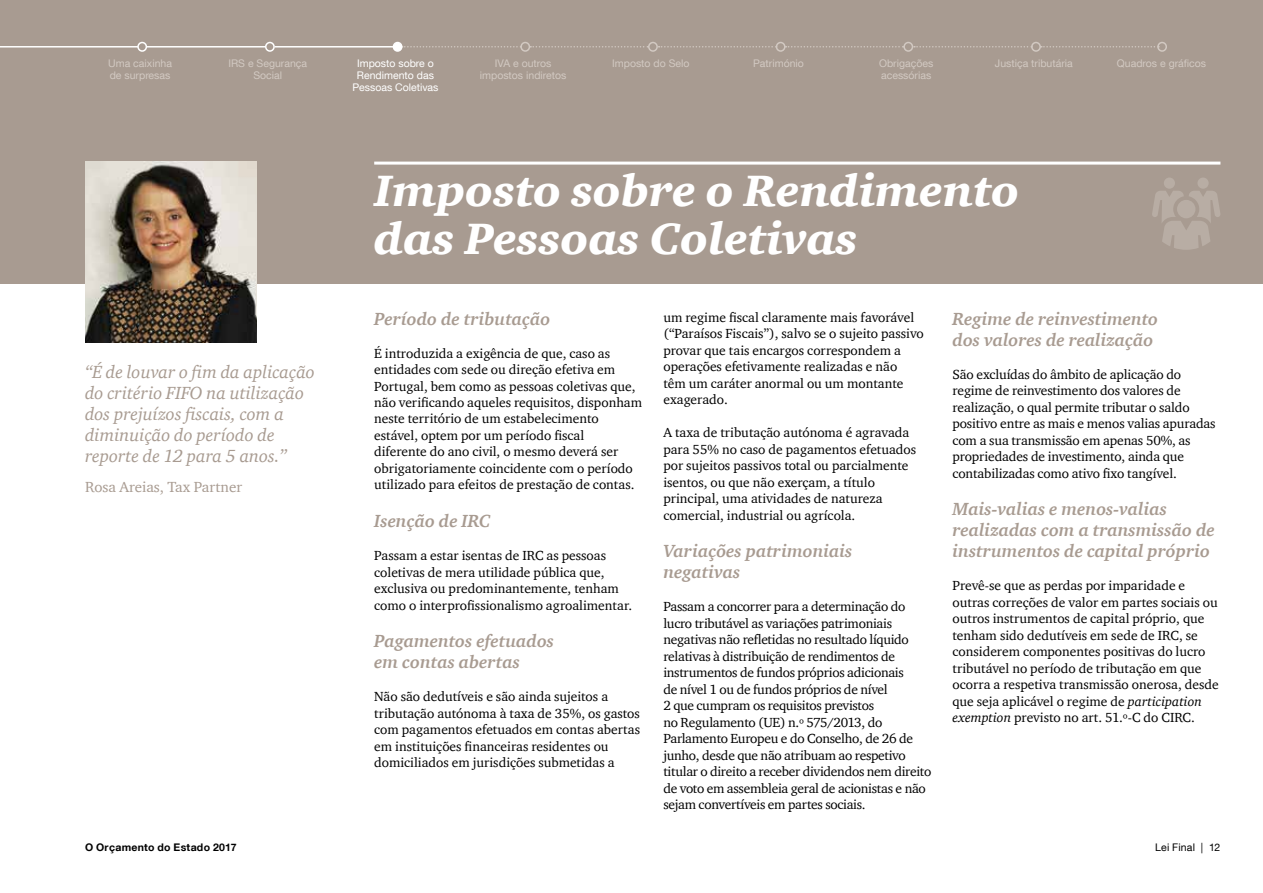
<style>
.page{position:relative;width:1263px;height:893px;background:#fff}
.page>*{position:absolute;margin:0;border:0;box-sizing:border-box;transform-origin:0 0}
.t1{font:italic 900 45px/48px "ITC Charter Com";color:#fff}
.t2{font:italic 700 18px/21px "ITC Charter Com";color:#a89b91}
.t3{font:italic 18px/21px "ITC Charter Com";color:#a89b91}
.t4{font:15px "ITC Charter Com";color:#a89b91}
.t5{font:13.5px/16.5px "ITC Charter Com";color:#000}
.t6{font:13.5px/16.5px "ITC Charter Com";letter-spacing:-.02em;color:#000}
.t7{font:10.5px/12px "Helvetica Neue LT Com";color:#d2c9c2;text-align:center}
.t8{font:10.5px/12px "Helvetica Neue LT Com";color:#fff;text-align:center}
.t9{font:700 10.5px "Helvetica Neue LT";letter-spacing:.03em;color:#000}
.t10{font:10.5px "Helvetica Neue LT Com";letter-spacing:.02em;color:#000}
.s1{font-style:italic}
</style>
<div class="page">
<div style="left:0;top:0;width:1263px;height:283px;background:#a89b91"></div>
<hr style="left:374px;top:162px;width:846px;height:3px;background:#fff">
<img style="left:85px;top:162px;width:172px;height:180px">
<svg style="left:1152px;top:178px;width:68px;height:72px"></svg>
<hr style="left:0;top:46px;width:138px;height:2px;background:#fff">
<hr style="left:147px;top:46px;width:118px;height:2px;background:#fff">
<svg style="left:659px;top:46px;width:117px;height:2px"></svg>
<svg style="left:402px;top:46px;width:116px;height:2px"></svg>
<svg style="left:914px;top:46px;width:117px;height:2px"></svg>
<hr style="left:275px;top:46px;width:120px;height:2px;background:#fff">
<svg style="left:785px;top:46px;width:118px;height:2px"></svg>
<svg style="left:530px;top:46px;width:118px;height:2px"></svg>
<svg style="left:1041px;top:46px;width:114px;height:2px"></svg>
<div style="left:265px;top:42px;width:10px;height:10px;border:2px solid #fff;border-radius:50%"></div>
<div style="left:1157px;top:42px;width:10px;height:10px;border:2px solid #d2c9c2;border-radius:50%"></div>
<div style="left:393px;top:43px;width:9px;height:8px;background:#fff;border-radius:50%"></div>
<div style="left:393px;top:42px;width:9px;height:10px;border:2px solid #fff;border-radius:50%"></div>
<div style="left:520px;top:42px;width:10px;height:10px;border:2px solid #d2c9c2;border-radius:50%"></div>
<div style="left:648px;top:42px;width:10px;height:10px;border:2px solid #d2c9c2;border-radius:50%"></div>
<div style="left:776px;top:42px;width:9px;height:10px;border:2px solid #d2c9c2;border-radius:50%"></div>
<div style="left:903px;top:42px;width:10px;height:10px;border:2px solid #d2c9c2;border-radius:50%"></div>
<div style="left:1031px;top:42px;width:10px;height:10px;border:2px solid #d2c9c2;border-radius:50%"></div>
<div style="left:137px;top:42px;width:10px;height:10px;border:2px solid #fff;border-radius:50%"></div>
<p class="t7" style="left:108px;top:57px;width:65px">Uma caixinha</p>
<p class="t7" style="left:1117px;top:57px;width:91px">Quadros e gráficos</p>
<p class="t7" style="left:110px;top:69px;width:62px">de surpresas</p>
<p class="t7" style="left:228px;top:57px;width:80px">IRS e Segurança<br>Social</p>
<p class="t8" style="left:352px;top:57px;width:88px">Imposto sobre o<br>Rendimento das<br>Pessoas Coletivas</p>
<p class="t7" style="left:480px;top:57px;width:88px">IVA e outros impostos indiretos</p>
<p class="t7" style="left:612px;top:57px;width:79px">Imposto do Selo</p>
<p class="t7" style="left:753px;top:57px;width:52px">Património</p>
<p class="t7" style="left:879px;top:57px;width:56px;text-align:left">Obrigações acessórias</p>
<p class="t7" style="left:995px;top:57px;width:79px">Justiça tributária</p>
<h2 class="t3" style="left:85px;top:361px;width:231px">“É de louvar o fim da aplicação do critério FIFO na utilização dos prejuízos fiscais, com a diminuição do período de reporte de 12 para 5 anos.”</h2>
<p class="t4" style="left:85px;top:477px;width:159px">Rosa Areias, Tax Partner</p>
<h1 class="t1" style="left:374px;top:166px;width:647px">Imposto sobre o Rendimento das Pessoas Coletivas</h1>
<h2 class="t2" style="left:374px;top:308px;width:178px">Período de tributação</h2>
<p class="t5" style="left:374px;top:344px;width:269px">É introduzida a exigência de que, caso as entidades com sede ou direção efetiva em Portugal, bem como as pessoas coletivas que, não verificando aqueles requisitos, disponham neste território de um estabelecimento estável, optem por um período fiscal<br>diferente do ano civil, o mesmo deverá ser obrigatoriamente coincidente com o período utilizado para efeitos de prestação de contas.</p>
<h2 class="t2" style="left:374px;top:510px;width:118px">Isenção de IRC</h2>
<p class="t5" style="left:374px;top:547px;width:259px">Passam a estar isentas de IRC as pessoas coletivas de mera utilidade pública que, exclusiva ou predominantemente, tenham como o interprofissionalismo agroalimentar.</p>
<h2 class="t2" style="left:374px;top:630px;width:181px">Pagamentos efetuados em contas abertas</h2>
<p class="t5" style="left:374px;top:688px;width:267px">Não são dedutíveis e são ainda sujeitos a tributação autónoma à taxa de 35%, os gastos com pagamentos efetuados em contas abertas em instituições financeiras residentes ou domiciliados em jurisdições submetidas a</p>
<p class="t5" style="left:663px;top:309px;width:262px">um regime fiscal claramente mais favorável (“Paraísos Fiscais”), salvo se o sujeito passivo provar que tais encargos correspondem a operações efetivamente realizadas e não<br>têm um caráter anormal ou um montante exagerado.</p>
<p class="t5" style="left:663px;top:424px;width:254px">A taxa de tributação autónoma é agravada para 55% no caso de pagamentos efetuados por sujeitos passivos total ou parcialmente isentos, ou que não exerçam, a título principal, uma atividades de natureza comercial, industrial ou agrícola.</p>
<h2 class="t2" style="left:663px;top:540px;width:191px">Variações patrimoniais negativas</h2>
<p class="t6" style="left:663px;top:598px;width:269px">Passam a concorrer para a determinação do lucro tributável as variações patrimoniais negativas não refletidas no resultado líquido relativas à distribuição de rendimentos de instrumentos de fundos próprios adicionais<br>de nível 1 ou de fundos próprios de nível<br>2 que cumpram os requisitos previstos<br>no Regulamento (UE) n.º 575/2013, do Parlamento Europeu e do Conselho, de 26 de junho, desde que não atribuam ao respetivo titular o direito a receber dividendos nem direito de voto em assembleia geral de acionistas e não sejam convertíveis em partes sociais.</p>
<h2 class="t2" style="left:952px;top:308px;width:207px">Regime de reinvestimento dos valores de realização</h2>
<p class="t5" style="left:952px;top:365px;width:265px">São excluídas do âmbito de aplicação do regime de reinvestimento dos valores de realização, o qual permite tributar o saldo positivo entre as mais e menos valias apuradas com a sua transmissão em apenas 50%, as propriedades de investimento, ainda que contabilizadas como ativo fixo tangível.</p>
<h2 class="t2" style="left:952px;top:498px;width:264px">Mais-valias e menos-valias realizadas com a transmissão de instrumentos de capital próprio</h2>
<p class="t5" style="left:952px;top:577px;width:268px">Prevê-se que as perdas por imparidade e outras correções de valor em partes sociais ou outros instrumentos de capital próprio, que tenham sido dedutíveis em sede de IRC, se considerem componentes positivas do lucro tributável no período de tributação em que ocorra a respetiva transmissão onerosa, desde que seja aplicável o regime de <span class="s1">participation exemption</span> previsto no art. 51.º-C do CIRC.</p>
<p class="t9" style="left:85px;top:841px;width:153px">O Orçamento do Estado 2017</p>
<p class="t10" style="left:1155px;top:841px;width:67px">Lei Final | 12</p>
</div>
